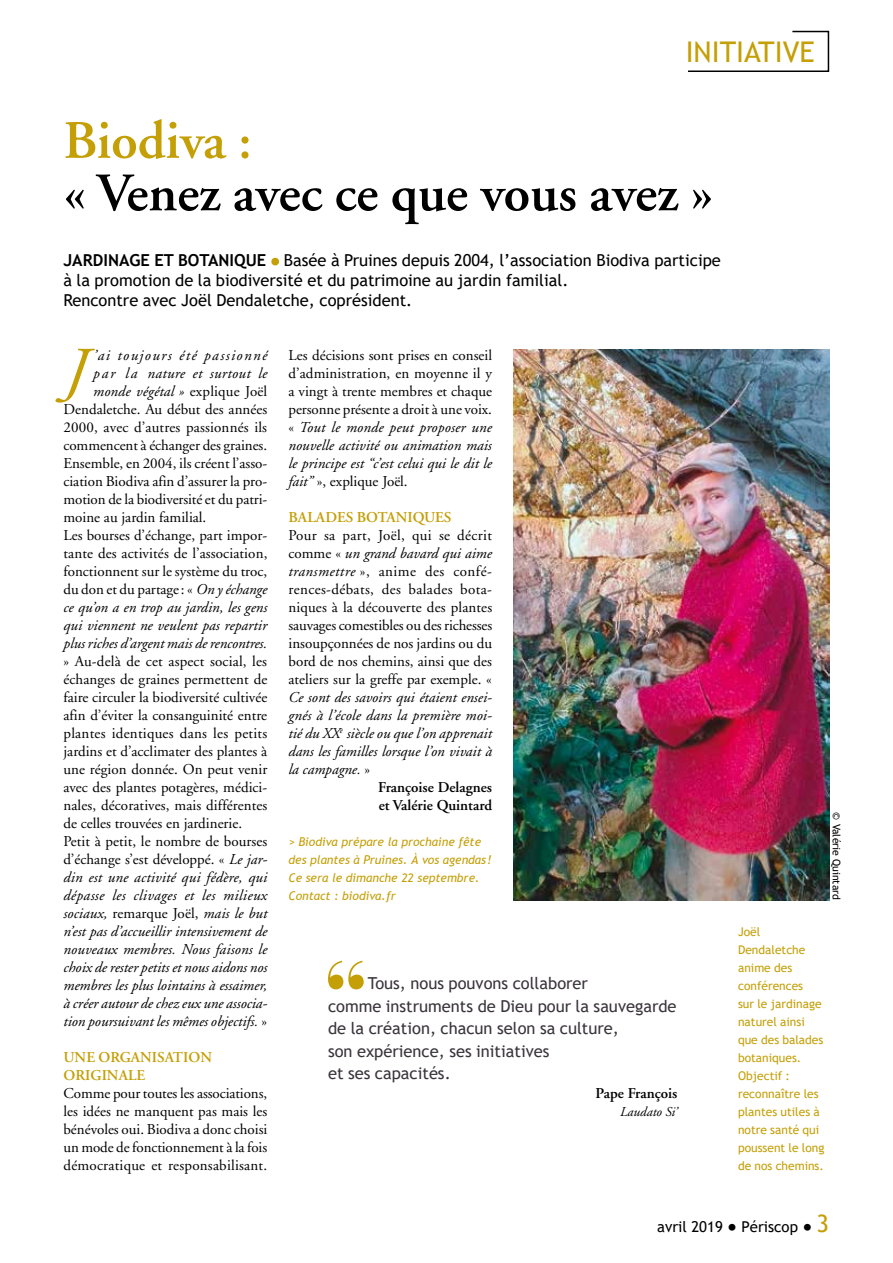
<style>
.page{position:relative;width:893px;height:1263px;background:#fff}
.page>*{position:absolute;margin:0;border:0;box-sizing:border-box;transform-origin:0 0}
.t1{font:italic 62.4px "Adobe Garamond";color:#c49f06;scale:1.11 1}
.t2{font:600 54px "Adobe Garamond";color:#000}
.t3{font:600 54px "Adobe Garamond";color:#c49f06}
.t4{font:28.5px "Trebuchet MS";color:#c49f06}
.t5{font:16.5px/19.8px "Trebuchet MS";color:#000}
.t6{font:16.5px/22.5px "Trebuchet MS";color:#39343b}
.t7{font:15px/18px "Adobe Garamond";color:#000;text-align:justify}
.t8{font:italic 15px "Adobe Garamond";color:#000}
.t9{font:600 15px "Adobe Garamond";color:#000}
.t10{font:600 15px/18px "Adobe Garamond";color:#c49f06}
.t11{font:italic 15px "Adobe Garamond";letter-spacing:.095em;color:#000}
.t12{font:italic 15px "Adobe Garamond";letter-spacing:.025em;color:#000}
.t13{font:15px "Trebuchet MS";color:#000}
.t14{font:italic 13.5px "Adobe Garamond";color:#000}
.t15{font:12px/18px "Trebuchet MS";color:#c49f06}
.t16{font:italic 12px/18px "Trebuchet MS";color:#c49f06}
.t17{font:10.5px "Trebuchet MS";color:#000}
.s1{font-weight:700}
.s2{color:#c49f06}
.s3{font-style:normal}
.s4{font-style:italic}
.s5{font-size:24px}
.s6{font-size:24px;color:#c49f06}
</style>
<div class="page">
<svg style="left:688px;top:30px;width:142px;height:42px"></svg>
<svg style="left:271px;top:257px;width:8px;height:9px"></svg>
<img style="left:513px;top:350px;width:316px;height:550px">
<svg style="left:328px;top:961px;width:36px;height:28px"></svg>
<h3 class="t4" style="left:686px;top:34px;width:131px">INITIATIVE</h3>
<h2 class="t3" style="left:63px;top:111px;width:190px">Biodiva :</h2>
<h2 class="t2" style="left:63px;top:163px;width:651px">« Venez avec ce que vous avez »</h2>
<p class="t5" style="left:63px;top:250px;width:659px"><span class="s1">JARDINAGE ET BOTANIQUE</span> <span class="s2">•</span> Basée à Pruines depuis 2004, l’association Biodiva participe à la promotion de la biodiversité et du patrimoine au jardin familial.<br>Rencontre avec Joël Dendaletche, coprésident.</p>
<h1 class="t1" style="left:63px;top:337px;width:23px">J</h1>
<p class="t11" style="left:93px;top:347px;width:175px">’ai toujours été passionné</p>
<p class="t12" style="left:93px;top:365px;width:176px">par la nature et surtout le</p>
<p class="t8" style="left:93px;top:383px;width:175px">monde végétal » <span class="s3">explique Joël</span></p>
<p class="t7" style="left:63px;top:401px;width:205px">Dendaletche. Au début des années</p>
<p class="t7" style="left:63px;top:419px;width:205px">2000, avec d’autres passionnés ils</p>
<p class="t7" style="left:63px;top:437px;width:205px">commencent à échanger des graines.</p>
<p class="t7" style="left:63px;top:455px;width:205px">Ensemble, en 2004, ils créent l’asso-</p>
<p class="t7" style="left:63px;top:473px;width:205px">ciation Biodiva afin d’assurer la pro-</p>
<p class="t7" style="left:63px;top:491px;width:205px">motion de la biodiversité et du patri-</p>
<p class="t7" style="left:63px;top:509px;width:144px">moine au jardin familial.</p>
<p class="t7" style="left:63px;top:527px;width:205px">Les bourses d’échange, part impor-</p>
<p class="t7" style="left:63px;top:545px;width:205px">tante des activités de l’association,</p>
<p class="t7" style="left:63px;top:563px;width:205px">fonctionnent sur le système du troc,</p>
<p class="t7" style="left:63px;top:581px;width:205px">du don et du partage: « <span class="s4">On y échange</span></p>
<p class="t8" style="left:63px;top:599px;width:205px">ce qu’on a en trop au jardin, les gens</p>
<p class="t8" style="left:63px;top:617px;width:205px">qui viennent ne veulent pas repartir</p>
<p class="t8" style="left:63px;top:635px;width:205px">plus riches d’argent mais de rencontres.</p>
<p class="t7" style="left:63px;top:653px;width:205px;text-align:left">» Au-delà de cet aspect social, les échanges de graines permettent de faire circuler la biodiversité cultivée afin d’éviter la consanguinité entre plantes identiques dans les petits jardins et d’acclimater des plantes à une région donnée. On peut venir avec des plantes potagères, médici&shy;nales, décoratives, mais différentes de celles trouvées en jardinerie.<br>Petit à petit, le nombre de bourses d’échange s’est développé. « <span class="s4">Le jar&shy;din est une activité qui fédère, qui dépasse les clivages et les milieux sociaux,</span> remarque Joël, <span class="s4">mais le but n’est pas d’accueillir intensivement de nouveaux membres. Nous faisons le choix de rester petits et nous aidons nos membres les plus lointains à essaimer, à créer autour de chez eux une associa&shy;tion poursuivant les mêmes objectifs.</span> »</p>
<p class="t10" style="left:63px;top:1049px;width:150px">UNE ORGANISATION<br>ORIGINALE</p>
<p class="t7" style="left:63px;top:1085px;width:205px">Comme pour toutes les associations, les idées ne manquent pas mais les bénévoles oui. Biodiva a donc choisi un mode de fonctionnement à la fois démocratique et responsabilisant.</p>
<p class="t7" style="left:289px;top:347px;width:205px">Les décisions sont prises en conseil d’administration, en moyenne il y a vingt à trente membres et chaque personne présente a droit à une voix. « <span class="s4">Tout le monde peut proposer une nouvelle activité ou animation mais le principe est “c’est celui qui le dit le fait”</span> », explique Joël.</p>
<p class="t10" style="left:289px;top:509px;width:164px">BALADES BOTANIQUES</p>
<p class="t7" style="left:289px;top:527px;width:205px">Pour sa part, Joël, qui se décrit comme « <span class="s4">un grand bavard qui aime transmettre</span> », anime des confé&shy;rences-débats, des balades bota&shy;niques à la découverte des plantes sauvages comestibles ou des richesses insoupçonnées de nos jardins ou du bord de nos chemins, ainsi que des ateliers sur la greffe par exemple. «</p>
<p class="t8" style="left:289px;top:689px;width:205px">Ce sont des savoirs qui étaient ensei-</p>
<p class="t8" style="left:289px;top:707px;width:205px">gnés à l’école dans la première moi-</p>
<p class="t8" style="left:289px;top:725px;width:205px">tié du XX<sup>e</sup> siècle ou que l’on apprenait</p>
<p class="t8" style="left:289px;top:743px;width:205px">dans les familles lorsque l’on vivait à</p>
<p class="t8" style="left:289px;top:761px;width:83px">la campagne. <span class="s3">»</span></p>
<p class="t9" style="left:378px;top:779px;width:115px">Françoise Delagnes</p>
<p class="t9" style="left:379px;top:797px;width:115px">et Valérie Quintard</p>
<p class="t16" style="left:289px;top:833px;width:205px">&gt; Biodiva prépare la prochaine fête des plantes à Pruines. À vos agendas !<br>Ce sera le dimanche 22 septembre.<br>Contact : biodiva.fr</p>
<p class="t6" style="left:328px;top:972px;width:350px;text-indent:40px">Tous, nous pouvons collaborer<br>comme instruments de Dieu pour la sauvegarde de la création, chacun selon sa culture,<br>son expérience, ses initiatives<br>et ses capacités.</p>
<p class="t9" style="left:596px;top:1085px;width:83px">Pape François</p>
<p class="t14" style="left:620px;top:1105px;width:59px">Laudato Si’</p>
<p class="t17" style="left:843px;top:812px;width:90px;rotate:90deg">© Valérie Quintard</p>
<p class="t15" style="left:738px;top:923px;width:88px">Joël<br>Dendaletche anime des conférences<br>sur le jardinage naturel ainsi que des balades botaniques.<br>Objectif : reconnaître les plantes utiles à notre santé qui poussent le long de nos chemins.</p>
<p class="t13" style="left:657px;top:1217px;width:174px">avril 2019 <span class="s5">•</span> Périscop <span class="s5">•</span><span class="s6">3</span></p>
</div>
